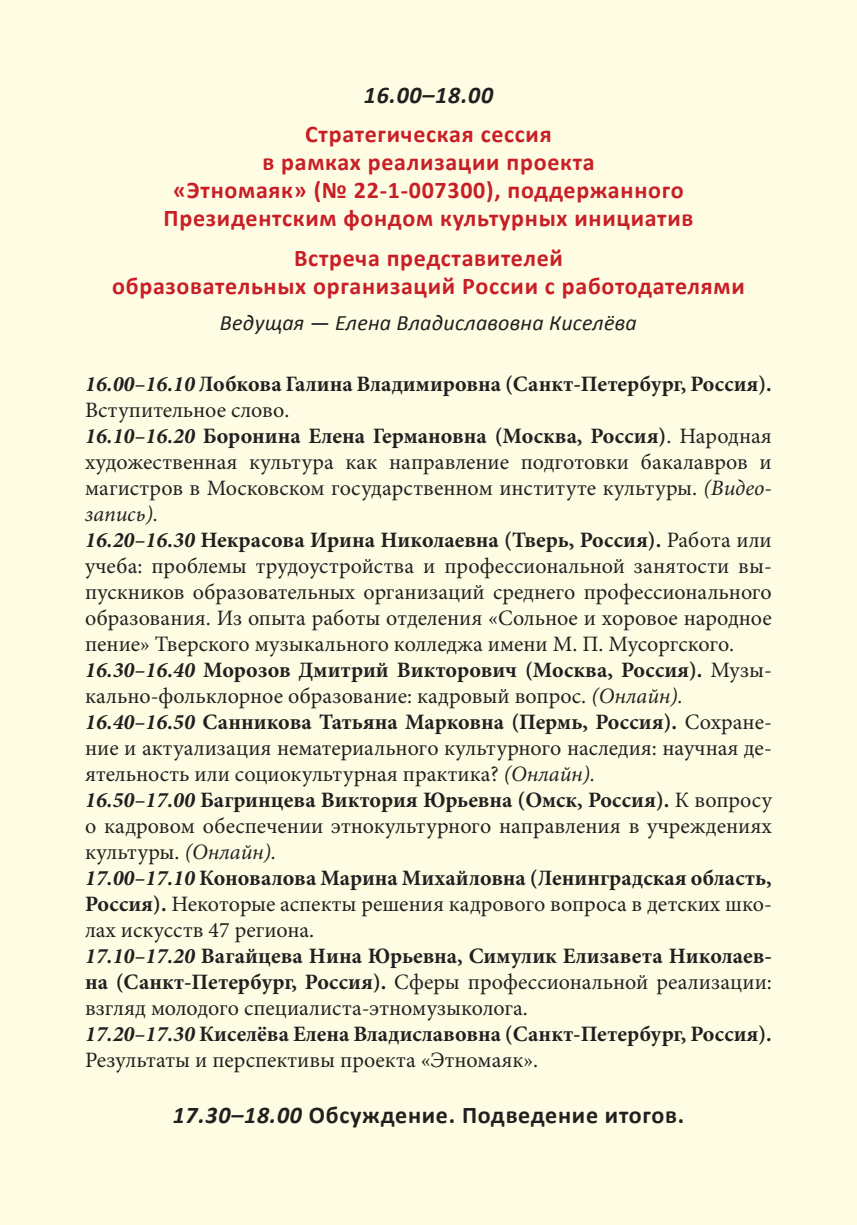
<style>
.page{position:relative;width:857px;height:1225px;background:#fff}
.page>*{position:absolute;margin:0;border:0;box-sizing:border-box;transform-origin:0 0}
.t1{font:700 24px/28px "Calibri";letter-spacing:.03em;color:#c81f26;text-align:center}
.t2{font:700 24px "Calibri";letter-spacing:.03em;color:#231f20}
.t3{font:italic 700 24px "Calibri";letter-spacing:.03em;color:#231f20}
.t4{font:22px/26px "Minion Pro";color:#231f20}
.t5{font:italic 22px "Calibri";letter-spacing:.01em;color:#231f20}
.s1{font-weight:700;font-style:italic}
.s2{font-weight:700}
.s3{font-style:italic}
</style>
<div class="page">
<div style="left:0;top:0;width:856px;height:1225px;background:#fffce4"></div>
<p class="t3" style="left:363px;top:80px;width:131px">16.00–18.00</p>
<p class="t1" style="left:163px;top:120px;width:531px">Стратегическая сессия<br>в рамках реализации проекта<br>«Этномаяк» (№ 22-1-007300), поддержанного Президентским фондом культурных инициатив</p>
<p class="t1" style="left:112px;top:244px;width:633px">Встреча представителей<br>образовательных организаций России с работодателями</p>
<p class="t5" style="left:220px;top:308px;width:418px">Ведущая — Елена Владиславовна Киселёва</p>
<p class="t4" style="left:85px;top:371px;width:688px"><span class="s1">16.00–16.10</span> <span class="s2">Лобкова Галина Владимировна (Санкт-Петербург, Россия).<br></span>Вступительное слово.<br><span class="s1">16.10–16.20</span> <span class="s2">Боронина Елена Германовна (Москва, Россия)</span>. Народная художественная культура как направление подготовки бакалавров и магистров в Московском государственном институте культуры. <span class="s3">(Видео&shy;запись).<br></span><span class="s1">16.20–16.30</span> <span class="s2">Некрасова Ирина Николаевна (Тверь, Россия).</span> Работа или учеба: проблемы трудоустройства и профессиональной занятости вы&shy;пускников образовательных организаций среднего профессионального образования. Из опыта работы отделения «Сольное и хоровое народное пение» Тверского музыкального колледжа имени М. П. Мусоргского.<br><span class="s1">16.30–16.40</span> <span class="s2">Морозов Дмитрий Викторович (Москва, Россия).</span> Музы&shy;кально-фольклорное образование: кадровый вопрос. <span class="s3">(Онлайн).<br></span><span class="s1">16.40–16.50</span> <span class="s2">Санникова Татьяна Марковна (Пермь, Россия).</span> Сохране&shy;ние и актуализация нематериального культурного наследия: научная де&shy;ятельность или социокультурная практика? <span class="s3">(Онлайн).<br></span><span class="s1">16.50–17.00</span> <span class="s2">Багринцева Виктория Юрьевна (Омск, Россия).</span> К вопросу о кадровом обеспечении этнокультурного направления в учреждениях культуры. <span class="s3">(Онлайн).<br></span><span class="s1">17.00–17.10</span> <span class="s2">Коновалова Марина Михайловна (Ленинградская область, Россия).</span> Некоторые аспекты решения кадрового вопроса в детских шко&shy;лах искусств 47 региона.<br><span class="s1">17.10–17.20</span> <span class="s2">Вагайцева Нина Юрьевна, Симулик Елизавета Николаев&shy;на (Санкт-Петербург, Россия).</span> Сферы профессиональной реализации: взгляд молодого специалиста-этномузыколога.<br><span class="s1">17.20–17.30</span> <span class="s2">Киселёва Елена Владиславовна (Санкт-Петербург, Россия).<br></span>Результаты и перспективы проекта «Этномаяк».</p>
<p class="t2" style="left:173px;top:1100px;width:513px"><span class="s3">17.30–18.00</span> Обсуждение. Подведение итогов.</p>
</div>
